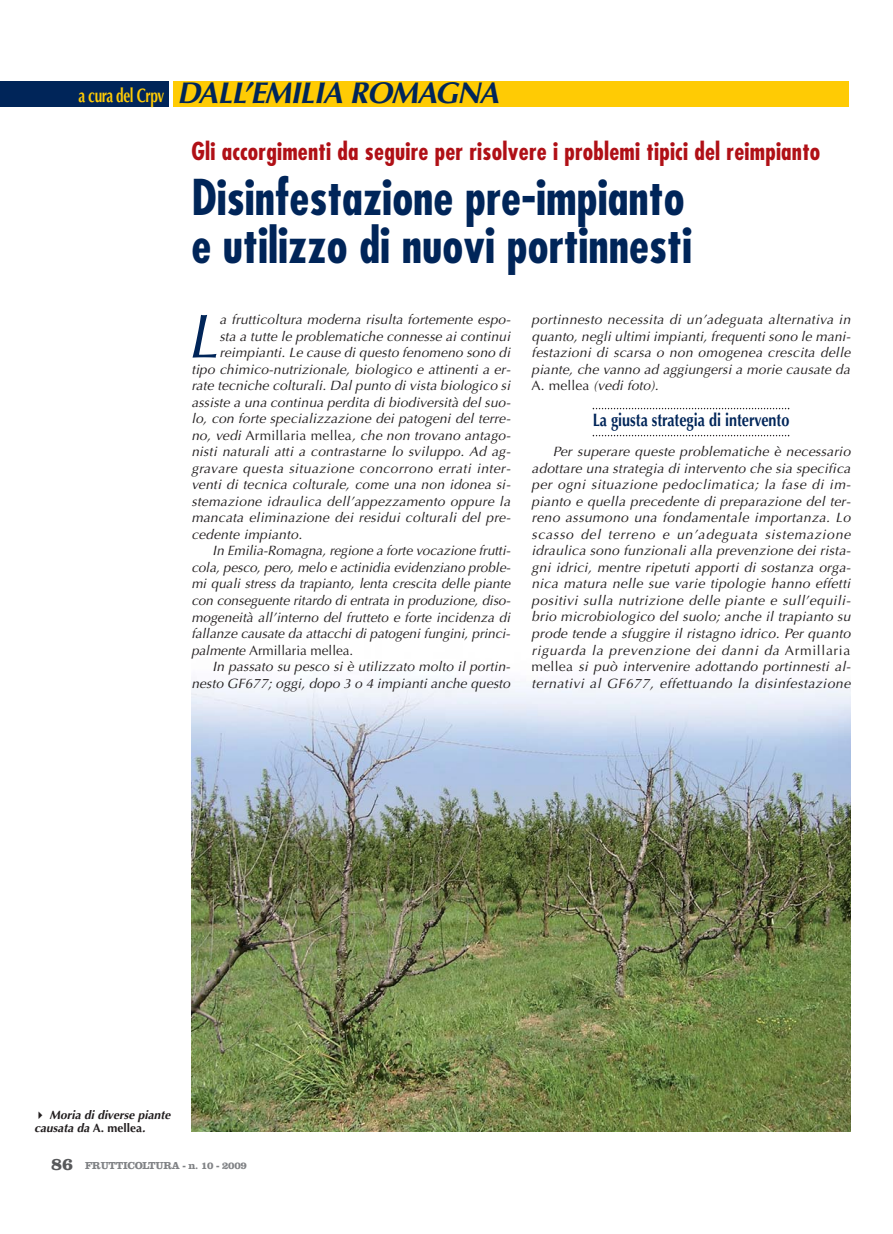
<style>
.page{position:relative;width:893px;height:1234px;background:#fff}
.page>*{position:absolute;margin:0;border:0;box-sizing:border-box;transform-origin:0 0}
.t1{font:italic 61.95px "Optima";color:#002559}
.t2{font:700 condensed 48px/48px "Futura";color:#002559}
.t3{font:italic 700 30px "Optima";color:#002559}
.t4{font:700 condensed 24px "Futura";letter-spacing:.01em;color:#b01016}
.t5{font:700 18px "Optima";color:#002559;scale:.8 1}
.t6{font:italic 13.5px/16.5px "Optima";letter-spacing:.01em;color:#231f20;text-align:justify}
.t7{font:13.5px "Optima";color:#231f20}
.t8{font:italic 700 12px/12.8px "Optima";color:#231f20}
.t9{font:700 10.5px "Clarendon";letter-spacing:-.03em;color:#808285}
.s1{font-style:normal;font-size:19.5px;color:#ffcb04}
.s2{font-style:normal}
.s3{font-style:italic}
.s4{font-size:18px;color:#58595b}
</style>
<div class="page">
<div style="left:0;top:81px;width:169px;height:25px;background:#002559"></div>
<div style="left:173px;top:81px;width:676px;height:25px;background:#ffcb04"></div>
<img style="left:192px;top:679px;width:658px;height:452px">
<svg style="left:593px;top:408px;width:196px;height:1px"></svg>
<svg style="left:593px;top:435px;width:196px;height:1px"></svg>
<h3 class="t3" style="left:78px;top:81px;width:428px"><span class="s1">a c u r a d e l C r p v</span> DALL’EMILIA ROMAGNA</h3>
<h3 class="t4" style="left:191px;top:141px;width:631px">Gli accorgimenti da seguire per risolvere i problemi tipici del reimpianto</h3>
<h2 class="t2" style="left:191px;top:177px;width:502px">Disinfestazione pre-impianto e utilizzo di nuovi portinnesti</h2>
<p class="t6" style="left:219px;top:313px;width:295px">a frutticoltura moderna risulta fortemente espo-</p>
<p class="t6" style="left:219px;top:329px;width:295px">sta a tutte le problematiche connesse ai continui</p>
<p class="t6" style="left:219px;top:346px;width:295px">reimpianti.Le cause diquesto fenomeno sono di</p>
<p class="t6" style="left:191px;top:362px;width:323px">tipo chimico-nutrizionale, biologico e attinenti a er-</p>
<p class="t6" style="left:191px;top:379px;width:323px">rate tecniche colturali. Dal punto di vista biologico si</p>
<p class="t6" style="left:191px;top:395px;width:323px">assiste a una continua perdita di biodiversità del suo-</p>
<p class="t6" style="left:191px;top:412px;width:323px">lo, con forte specializzazione dei patogeni del terre-</p>
<p class="t6" style="left:191px;top:428px;width:323px">no, vedi <span class="s2">A r m i l l a r i a m e l l e a</span>, che non trovano antago-</p>
<p class="t6" style="left:191px;top:445px;width:323px">nisti naturali atti a contrastarne lo sviluppo. Ad ag-</p>
<p class="t6" style="left:191px;top:461px;width:323px">gravare questa situazione concorrono errati inter-</p>
<p class="t6" style="left:191px;top:478px;width:323px">venti di tecnica colturale, come una non idonea si-</p>
<p class="t6" style="left:191px;top:494px;width:323px">stemazione idraulica dell’appezzamento oppure la</p>
<p class="t6" style="left:191px;top:511px;width:323px">mancata eliminazione dei residui colturali del pre-</p>
<p class="t6" style="left:191px;top:527px;width:115px">cedente impianto.</p>
<p class="t6" style="left:213px;top:544px;width:302px">In Emilia-Romagna,regione a forte vocazione frutti-</p>
<p class="t6" style="left:191px;top:560px;width:323px">cola,pesco,pero,melo e actinidia evidenziano proble-</p>
<p class="t6" style="left:191px;top:577px;width:323px">mi quali stress da trapianto, lenta crescita delle piante</p>
<p class="t6" style="left:191px;top:593px;width:323px">con conseguente ritardo di entrata in produzione, diso-</p>
<p class="t6" style="left:191px;top:610px;width:323px">mogeneità all’interno del frutteto e forte incidenza di</p>
<p class="t6" style="left:191px;top:626px;width:323px">fallanze causate da attacchi di patogeni fungini, princi-</p>
<p class="t7" style="left:191px;top:644px;width:163px"><span class="s3">palmente</span> Armillaria mellea.</p>
<p class="t6" style="left:213px;top:659px;width:302px">In passato su pesco si è utilizzato molto il portin-</p>
<p class="t6" style="left:191px;top:676px;width:323px">nesto GF677;oggi,dopo 3 o 4 impiantianche questo</p>
<h1 class="t1" style="left:187px;top:310px;width:46px">L</h1>
<p class="t6" style="left:531px;top:313px;width:323px">portinnesto necessita di un’adeguata alternativa in quanto, negli ultimi impianti, frequenti sono le mani&shy;festazioni di scarsa o non omogenea crescita delle piante, che vanno ad aggiungersi a morie causate da <span class="s2">A . m e l l e a</span> (vedi foto).</p>
<h3 class="t5" style="left:593px;top:412px;width:247px">La giusta strategia di intervento</h3>
<p class="t6" style="left:531px;top:445px;width:323px;text-align:left;text-indent:21px">Per superare queste problematiche è necessario adottare una strategia di intervento che sia specifica per ogni situazione pedoclimatica; la fase di im&shy;pianto e quella precedente di preparazione del ter&shy;reno assumono una fondamentale importanza. Lo scasso del terreno e un’adeguata sistemazione idraulica sono funzionali alla prevenzione dei rista&shy;gni idrici, mentre ripetuti apporti di sostanza orga&shy;nica matura nelle sue varie tipologie hanno effetti positivi sulla nutrizione delle piante e sull’equili&shy;brio microbiologico del suolo; anche il trapianto su prode tende a sfuggire il ristagno idrico. Per quanto riguarda la prevenzione dei danni da <span class="s2">A r m i l l a r i a m e l l e a</span> si può intervenire adottando portinnesti al&shy;ternativi al GF677, effettuando la disinfestazione</p>
<p class="t8" style="left:34px;top:1109px;width:140px;text-indent:15px">Moria di diverse piante causata da <span class="s2">A. mellea</span>.</p>
<p class="t9" style="left:51px;top:1161px;width:197px"><span class="s4">86</span> FRUTTICOLTURA - n. 10 - 2009</p>
</div>
